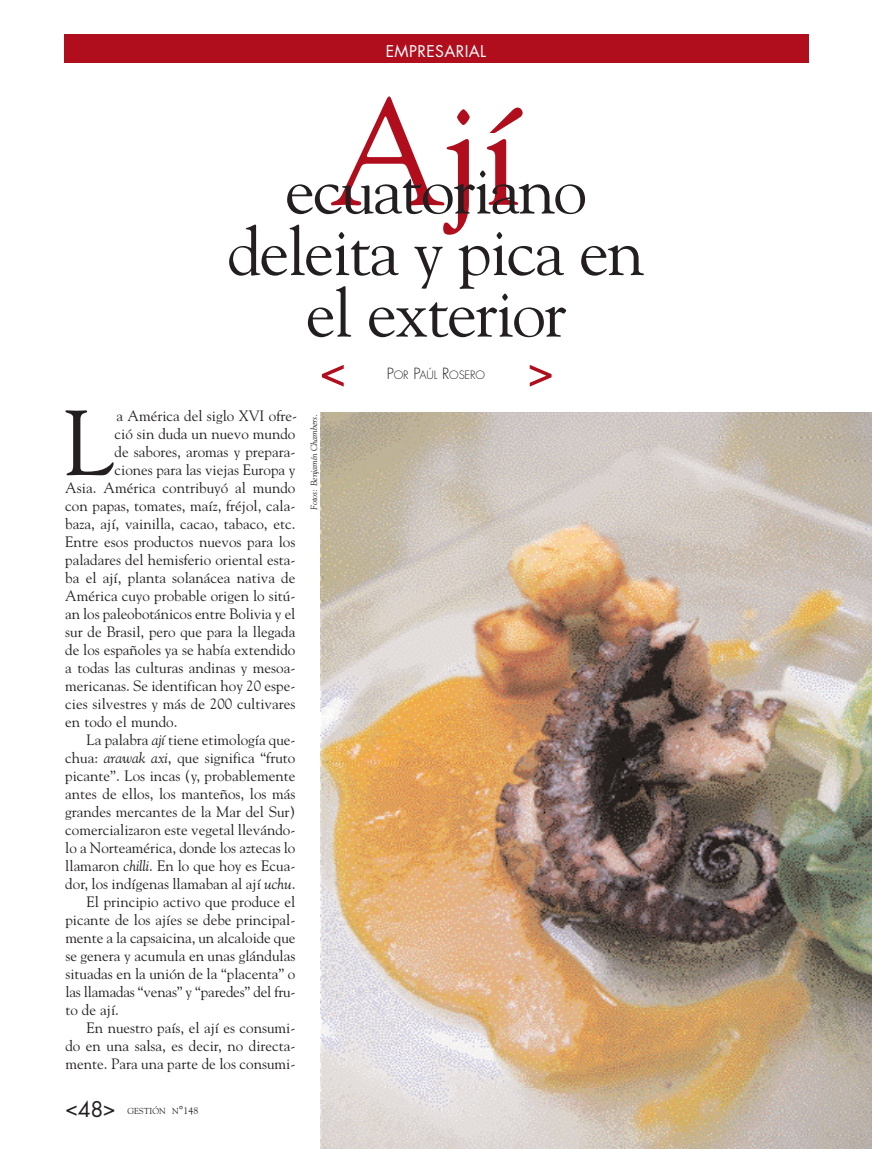
<style>
.page{position:relative;width:872px;height:1149px;background:#fff}
.page>*{position:absolute;margin:0;border:0;box-sizing:border-box;transform-origin:0 0}
.t1{font:150.3px "Goudy";color:#b00d1d}
.t2{font:91.65px "Goudy";color:#231f20}
.t3{font:67.5px/61.5px "Goudy";letter-spacing:-.03em;color:#231f20;text-align:center}
.t4{font:21px "Futura";color:#231f20}
.t5{font:15.75px "Futura";letter-spacing:.025em;color:#fff}
.t6{font:15px "Goudy";color:#231f20}
.t7{font:300 11.25px "Futura";letter-spacing:-.015em;color:#231f20}
.t8{font:italic 9px "Goudy";color:#231f20}
.t9{font:8.7px "Goudy";color:#231f20}
.s1{font-size:15px}
.s2{font-style:italic}
.s3{font-size:11.55px}
.s4{font-size:9.75px}
</style>
<div class="page">
<div style="left:64px;top:34px;width:744px;height:29px;background:#b00d1d"></div>
<svg style="left:322px;top:365px;width:22px;height:21px"></svg>
<svg style="left:530px;top:365px;width:21px;height:21px"></svg>
<img style="left:320px;top:412px;width:552px;height:736px">
<p class="t5" style="left:386px;top:44px;width:102px">EMPRESARIAL</p>
<h1 class="t1" style="left:329px;top:65px;width:193px">Ají</h1>
<h3 class="t3" style="left:227px;top:159px;width:418px">ecuatoriano deleita y pica en el exterior</h3>
<p class="t7" style="left:387px;top:370px;width:100px"><span class="s1">P</span>OR <span class="s1">P</span>AÚL <span class="s1">R</span>OSERO</p>
<p class="t8" style="left:309px;top:510px;width:98px;rotate:-90deg">Fotos: Benjamín Chambers.</p>
<h2 class="t2" style="left:64px;top:389px;width:52px">L</h2>
<p class="t6" style="left:116px;top:407px;width:182px">a América del siglo XVI ofre-</p>
<p class="t6" style="left:115px;top:425px;width:182px">ció sin duda un nuevo mundo</p>
<p class="t6" style="left:115px;top:443px;width:182px">de sabores, aromas y prepara-</p>
<p class="t6" style="left:115px;top:461px;width:182px">ciones para las viejas Europa y</p>
<p class="t6" style="left:65px;top:479px;width:232px">Asia. América contribuyó al mundo</p>
<p class="t6" style="left:65px;top:497px;width:232px">con papas, tomates, maíz, fréjol, cala-</p>
<p class="t6" style="left:65px;top:515px;width:232px">baza, ají, vainilla, cacao, tabaco, etc.</p>
<p class="t6" style="left:65px;top:533px;width:232px">Entre esos productos nuevos para los</p>
<p class="t6" style="left:65px;top:551px;width:232px">paladares del hemisferio oriental esta-</p>
<p class="t6" style="left:65px;top:569px;width:232px">ba el ají, planta solanácea nativa de</p>
<p class="t6" style="left:65px;top:587px;width:232px">América cuyo probable origen lo sitú-</p>
<p class="t6" style="left:65px;top:605px;width:232px">an los paleobotánicos entre Bolivia y el</p>
<p class="t6" style="left:65px;top:623px;width:232px">sur de Brasil, pero que para la llegada</p>
<p class="t6" style="left:65px;top:641px;width:232px">de los españoles ya se había extendido</p>
<p class="t6" style="left:65px;top:659px;width:232px">a todas las culturas andinas y mesoa-</p>
<p class="t6" style="left:65px;top:677px;width:232px">mericanas. Se identifican hoy 20 espe-</p>
<p class="t6" style="left:65px;top:695px;width:232px">cies silvestres y más de 200 cultivares</p>
<p class="t6" style="left:65px;top:713px;width:114px">en todo el mundo.</p>
<p class="t6" style="left:87px;top:731px;width:210px">La palabra <span class="s2">ají</span> tiene etimología que-</p>
<p class="t6" style="left:65px;top:749px;width:232px">chua: <span class="s2">arawak axi</span>, que significa “fruto</p>
<p class="t6" style="left:65px;top:767px;width:232px">picante”. Los incas (y, probablemente</p>
<p class="t6" style="left:65px;top:785px;width:232px">antes de ellos, los manteños, los más</p>
<p class="t6" style="left:65px;top:803px;width:232px">grandes mercantes de la Mar del Sur)</p>
<p class="t6" style="left:65px;top:821px;width:232px">comercializaron este vegetal llevándo-</p>
<p class="t6" style="left:65px;top:839px;width:232px">lo a Norteamérica, donde los aztecas lo</p>
<p class="t6" style="left:65px;top:857px;width:232px">llamaron <span class="s2">chilli</span>. En lo que hoy es Ecua-</p>
<p class="t6" style="left:65px;top:875px;width:232px">dor, los indígenas llamaban al ají <span class="s2">uchu</span>.</p>
<p class="t6" style="left:87px;top:893px;width:210px">El principio activo que produce el</p>
<p class="t6" style="left:65px;top:911px;width:232px">picante de los ajíes se debe principal-</p>
<p class="t6" style="left:65px;top:929px;width:232px">mente a la capsaicina, un alcaloide que</p>
<p class="t6" style="left:65px;top:947px;width:232px">se genera y acumula en unas glándulas</p>
<p class="t6" style="left:65px;top:965px;width:232px">situadas en la unión de la “placenta” o</p>
<p class="t6" style="left:65px;top:983px;width:232px">las llamadas “venas” y “paredes” del fru-</p>
<p class="t6" style="left:65px;top:1001px;width:55px">to de ají.</p>
<p class="t6" style="left:87px;top:1019px;width:210px">En nuestro país, el ají es consumi-</p>
<p class="t6" style="left:65px;top:1037px;width:232px">do en una salsa, es decir, no directa-</p>
<p class="t6" style="left:65px;top:1055px;width:232px">mente. Para una parte de los consumi-</p>
<h3 class="t4" style="left:65px;top:1098px;width:52px">&lt;48&gt;</h3>
<p class="t9" style="left:127px;top:1104px;width:72px">GESTIÓN N<span class="s3">°</span><span class="s4">148</span></p>
</div>
